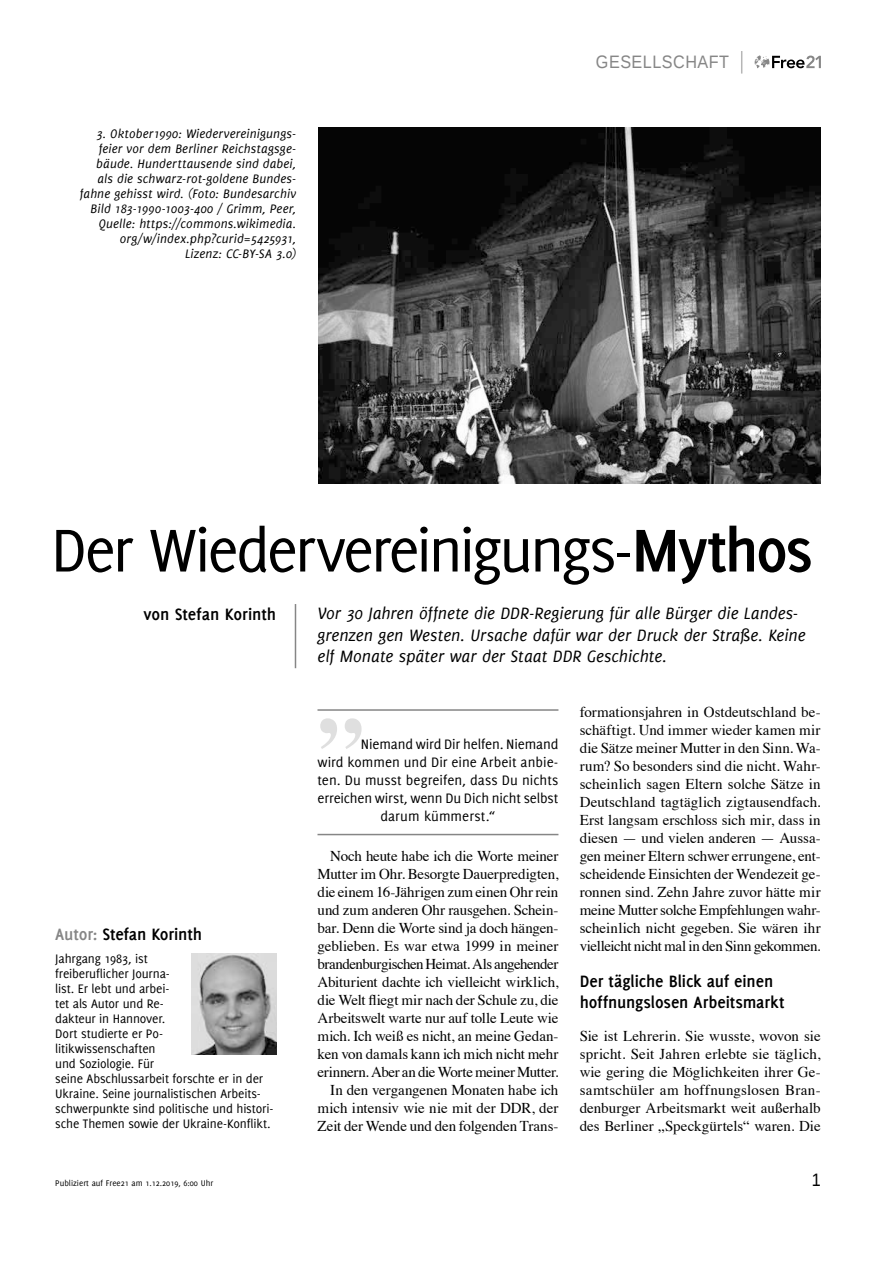
<style>
.page{position:relative;width:893px;height:1263px;background:#fff}
.page>*{position:absolute;margin:0;border:0;box-sizing:border-box;transform-origin:0 0}
.t1{font:700 91.5px "Times";color:#dfdfdf}
.t2{font:66px "Delicious";letter-spacing:-.045em;color:#000}
.t3{font:italic 18px/21.6px "Delicious";color:#000}
.t4{font:700 18px/21px "Delicious";letter-spacing:-.005em;color:#000}
.t5{font:18px "Liberation Sans";letter-spacing:.03em;color:#868686;scale:.9 1}
.t6{font:18px "Liberation Sans";color:#000;scale:.9 1}
.t7{font:15px/18px "Times";letter-spacing:-.01em;color:#000;text-align:justify}
.t8{font:15px "Delicious";color:#000}
.t9{font:13.5px/15px "Delicious";letter-spacing:-.015em;color:#000}
.t10{font:italic 13.5px/15px "Delicious";letter-spacing:.01em;color:#000;text-align:right}
.t11{font:9px "Delicious";color:#000}
.s1{font-weight:700}
.s2{color:#868686}
</style>
<div class="page">
<svg style="left:755px;top:55px;width:66px;height:13px"></svg>
<svg style="left:741px;top:51px;width:1px;height:23px"></svg>
<hr style="left:317px;top:709px;width:241px;height:2px;background:#868686">
<hr style="left:317px;top:834px;width:241px;height:1px;background:#868686">
<hr style="left:295px;top:604px;width:1px;height:64px;background:#868686">
<img style="left:319px;top:128px;width:502px;height:355px">
<img style="left:191px;top:953px;width:85px;height:101px">
<p class="t10" style="left:80px;top:126px;width:218px">3. Oktober1990: Wiedervereinigungs&shy;feier vor dem Berliner Reichstagsge&shy;bäude. Hunderttausende sind dabei, als die schwarz-rot-goldene Bundes&shy;fahne gehisst wird. (Foto: Bundesarchiv Bild 183-1990-1003-400 / Grimm, Peer, Quelle: https://commons.wikimedia. org/w/index.php?curid=5425931, Lizenz: CC-BY-SA 3.0)</p>
<p class="t5" style="left:596px;top:52px;width:149px">GESELLSCHAFT</p>
<h2 class="t2" style="left:51px;top:513px;width:763px">Der Wiedervereinigungs-<span class="s1">Mythos</span></h2>
<p class="t4" style="left:143px;top:603px;width:134px">von Stefan Korinth</p>
<p class="t4" style="left:55px;top:923px;width:148px"><span class="s2">Autor:</span> Stefan Korinth</p>
<p class="t9" style="left:55px;top:951px;width:220px">Jahrgang 1983, ist<br>freiberuflicher Journa-<br>list. Er lebt und arbei-<br>tet als Autor und Re-<br>dakteur in Hannover.<br>Dort studierte er Po-<br>litikwissenschaften<br>und Soziologie. Für<br>seine Abschlussarbeit forschte er in der<br>Ukraine. Seine journalistischen Arbeits&shy;schwerpunkte sind politische und histori&shy;sche Themen sowie der Ukraine-Konflikt.</p>
<p class="t3" style="left:317px;top:602px;width:490px">Vor 30 Jahren öffnete die DDR-Regierung für alle Bürger die Landes&shy;grenzen gen Westen. Ursache dafür war der Druck der Straße. Keine elf Monate später war der Staat DDR Geschichte.</p>
<h1 class="t1" style="left:317px;top:614px;width:47px">„</h1>
<p class="t8" style="left:361px;top:736px;width:199px">Niemand wird Dir helfen. Niemand</p>
<p class="t8" style="left:317px;top:754px;width:242px">wird kommen und Dir eine Arbeit anbie-</p>
<p class="t8" style="left:317px;top:772px;width:242px">ten. Du musst begreifen, dass Du nichts</p>
<p class="t8" style="left:317px;top:790px;width:242px">erreichen wirst, wenn Du Dich nicht selbst</p>
<p class="t8" style="left:380px;top:808px;width:117px">darum kümmerst.“</p>
<p class="t7" style="left:317px;top:846px;width:242px;text-align:right">Noch heute habe ich die Worte meiner Mutter im Ohr. Besorgte Dauerpredigten, die einem 16-Jährigen zum einen Ohr rein und zum anderen Ohr rausgehen. Schein&shy;bar. Denn die Worte sind ja doch hängen&shy;geblieben. Es war etwa 1999 in meiner brandenburgischen Heimat. Als angehender Abiturient dachte ich vielleicht wirklich, die Welt fliegt mir nach der Schule zu, die Arbeitswelt warte nur auf tolle Leute wie mich. Ich weiß es nicht, an meine Gedan&shy;ken von damals kann ich mich nicht mehr erinnern. Aber an die Worte meiner Mutter.<br>In den vergangenen Monaten habe ich mich intensiv wie nie mit der DDR, der Zeit der Wende und den folgenden Trans-</p>
<p class="t7" style="left:580px;top:702px;width:242px">formationsjahren in Ostdeutschland be&shy;schäftigt. Und immer wieder kamen mir die Sätze meiner Mutter in den Sinn. Wa&shy;rum? So besonders sind die nicht. Wahr&shy;scheinlich sagen Eltern solche Sätze in Deutschland tagtäglich zigtausendfach.<br>Erst langsam erschloss sich mir, dass in diesen — und vielen anderen — Aussa&shy;gen meiner Eltern schwer errungene, ent&shy;scheidende Einsichten der Wendezeit ge&shy;ronnen sind. Zehn Jahre zuvor hätte mir meine Mutter solche Empfehlungen wahr&shy;scheinlich nicht gegeben. Sie wären ihr vielleicht nicht mal in den Sinn gekommen.</p>
<p class="t4" style="left:580px;top:971px;width:206px">Der tägliche Blick auf einen hoffnungslosen Arbeitsmarkt</p>
<p class="t7" style="left:580px;top:1026px;width:242px">Sie ist Lehrerin. Sie wusste, wovon sie spricht. Seit Jahren erlebte sie täglich, wie gering die Möglichkeiten ihrer Ge&shy;samtschüler am hoffnungslosen Bran&shy;denburger Arbeitsmarkt weit außerhalb des Berliner „Speckgürtels“ waren. Die</p>
<p class="t11" style="left:55px;top:1178px;width:159px">Publiziert auf Free21 am 1.12.2019, 6:00 Uhr</p>
<p class="t6" style="left:812px;top:1169px;width:12px">1</p>
</div>
